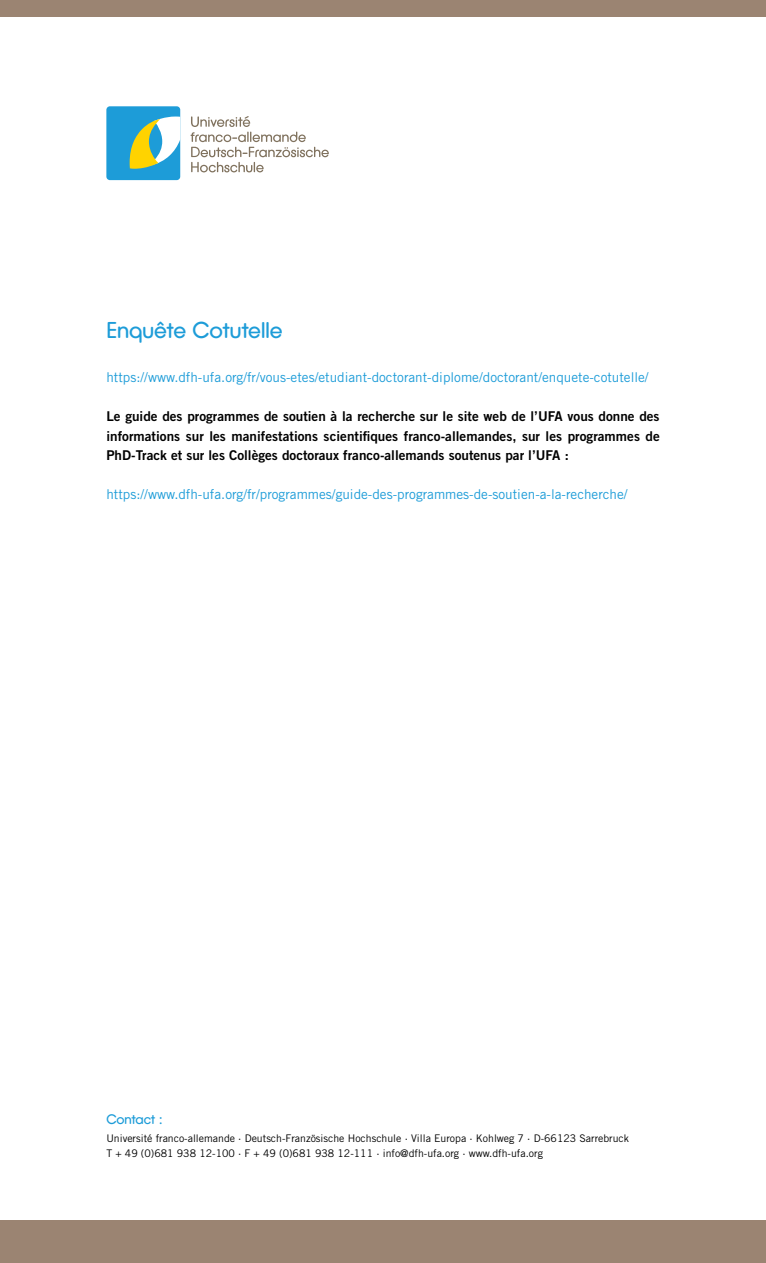
<style>
.page{position:relative;width:766px;height:1263px;background:#fff}
.page>*{position:absolute;margin:0;border:0;box-sizing:border-box;transform-origin:0 0}
.Headline_im_Copytext{font:22.5px "Defused";color:#1d9cd8}
.Copytext{font:13.5px/19.5px "Trade Gothic LT Std Bd 2";color:#000;text-align:justify}
.Diagramm_Headline{font:13.5px "Trade Gothic LT Std";color:#1d9cd8}
.Headline_im_Copytext-2{font:13.5px "Defused";letter-spacing:-.01em;color:#1d9cd8}
.Copytext-2{font:10.5px "Trade Gothic LT Std";color:#000}
</style>
<div class="page">
<div style="left:0;top:0;width:765px;height:17px;background:#9b8472"></div>
<svg style="left:765px;top:0;width:1px;height:17px"></svg>
<div style="left:0;top:1220px;width:765px;height:43px;background:#9b8472"></div>
<hr style="left:765px;top:1220px;width:1px;height:43px;background:#9b8472">
<div style="left:106px;top:106px;width:74px;height:74px;background:#1d9cd8;border-radius:4px"></div>
<svg style="left:190px;top:116px;width:139px;height:56px"></svg>
<svg style="left:130px;top:117px;width:50px;height:52px"></svg>
<p class="Headline_im_Copytext" style="left:106px;top:317px;width:178px">Enquête Cotutelle</p>
<p class="Diagramm_Headline" style="left:106px;top:369px;width:543px">https://www.dfh-ufa.org/fr/vous-etes/etudiant-doctorant-diplome/doctorant/enquete-cotutelle/</p>
<p class="Copytext" style="left:106px;top:406px;width:554px">Le guide des programmes de soutien à la recherche sur le site web de l’UFA vous donne des informations sur les manifestations scientifiques franco-allemandes, sur les programmes de PhD-Track et sur les Collèges doctoraux franco-allemands soutenus par l’UFA :</p>
<p class="Diagramm_Headline" style="left:106px;top:486px;width:522px">https://www.dfh-ufa.org/fr/programmes/guide-des-programmes-de-soutien-a-la-recherche/</p>
<p class="Headline_im_Copytext-2" style="left:106px;top:1111px;width:58px">Contact :</p>
<p class="Copytext-2" style="left:106px;top:1131px;width:524px">Université franco-allemande · Deutsch-Französische Hochschule · Villa Europa · Kohlweg 7 · D-66123 Sarrebruck</p>
<p class="Copytext-2" style="left:106px;top:1146px;width:438px">T + 49 (0)681 938 12-100 · F + 49 (0)681 938 12-111 · info@dfh-ufa.org · www.dfh-ufa.org</p>
</div>
